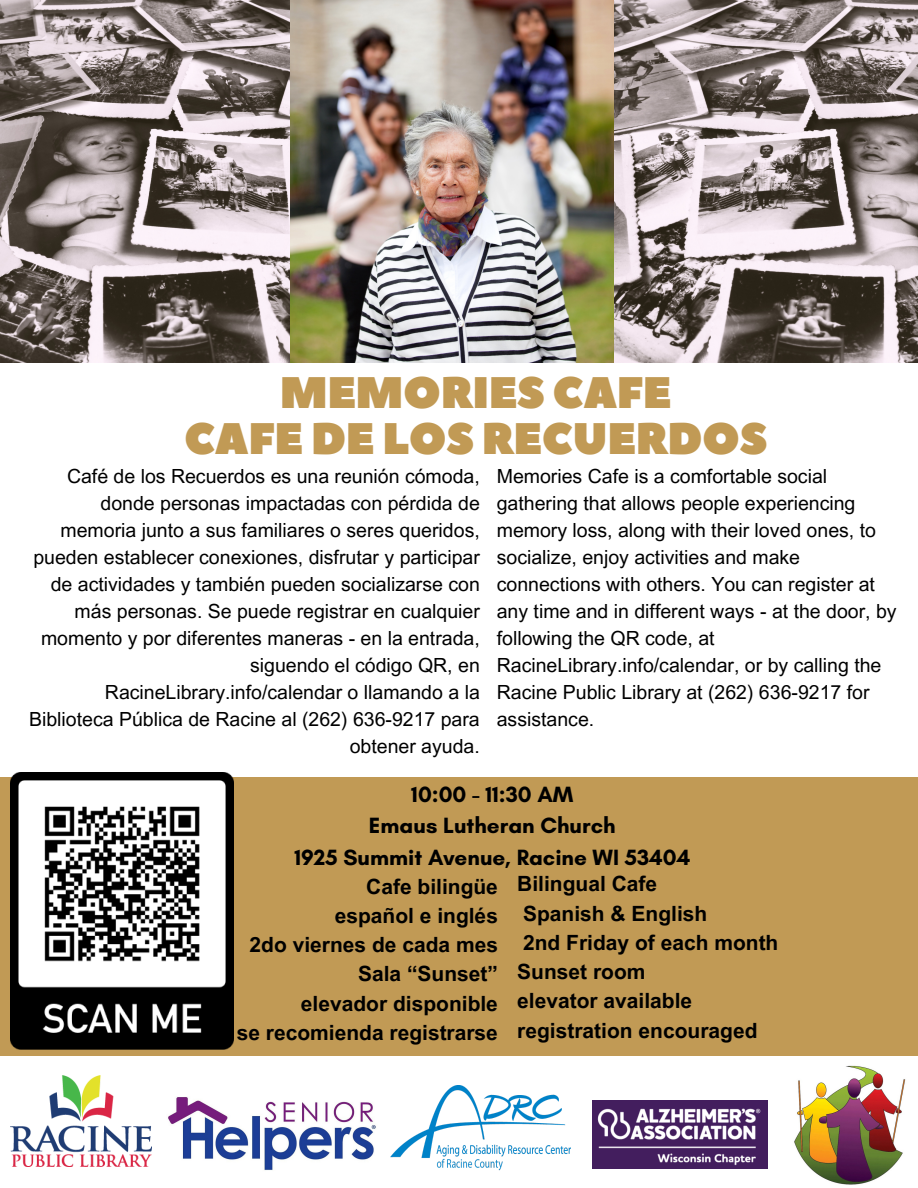
<style>
.page{position:relative;width:918px;height:1188px;background:#fff}
.page>*{position:absolute;margin:0;border:0;box-sizing:border-box;transform-origin:0 0}
.t1{font:44.1px/46.2px "Peace Sans";letter-spacing:-.01em;color:#c19a55;text-align:center}
.t2{font:700 22.5px/31.5px "Glacial Indifference";color:#000;text-align:center}
.t3{font:700 21px/29.2px "Arial MT Pro";color:#000}
.t4{font:19.5px/27px "Arial MT Pro";color:#000;text-align:right}
</style>
<div class="page">
<div style="left:239px;top:778px;width:679px;height:277px;background:#c19a55"></div>
<img style="left:0;top:0;width:290px;height:362px">
<img style="left:613px;top:0;width:305px;height:362px">
<img style="left:290px;top:0;width:323px;height:362px">
<img style="left:168px;top:1097px;width:208px;height:73px">
<img style="left:592px;top:1100px;width:176px;height:69px">
<img style="left:794px;top:1065px;width:112px;height:120px">
<div style="left:0;top:778px;width:314px;height:277px;background:#c19a55"></div>
<img style="left:10px;top:773px;width:223px;height:277px">
<img style="left:390px;top:1085px;width:180px;height:86px">
<img style="left:10px;top:1076px;width:141px;height:91px">
<h1 class="t1" style="left:184px;top:371px;width:585px">MEMORIES CAFE<br>CAFE DE LOS RECUERDOS</h1>
<h2 class="t4" style="left:29px;top:465px;width:452px">Café de los Recuerdos es una reunión cómoda, donde personas impactadas con pérdida de memoria junto a sus familiares o seres queridos, pueden establecer conexiones, disfrutar y participar de actividades y también pueden socializarse con más personas. Se puede registrar en cualquier momento y por diferentes maneras - en la entrada, siguendo el código QR, en RacineLibrary.info/calendar o llamando a la Biblioteca Pública de Racine al (262) 636-9217 para obtener ayuda.</h2>
<p class="t4" style="left:497px;top:465px;width:401px;text-align:left">Memories Cafe is a comfortable social gathering that allows people experiencing memory loss, along with their loved ones, to socialize, enjoy activities and make connections with others. You can register at any time and in different ways - at the door, by following the QR code, at RacineLibrary.info/calendar, or by calling the Racine Public Library at (262) 636-9217 for assistance.</p>
<p class="t2" style="left:294px;top:778px;width:397px">10:00 - 11:30 AM<br>Emaus Lutheran Church<br>1925 Summit Avenue, Racine WI 53404</p>
<p class="t3" style="left:237px;top:874px;width:263px;text-align:right">Cafe bilingüe<br>español e inglés<br>2do viernes de cada mes<br>Sala “Sunset”<br>elevador disponible<br>se recomienda registrarse</p>
<h2 class="t3" style="left:517px;top:872px;width:263px">Bilingual Cafe<br>Spanish &amp; English<br>2nd Friday of each month<br>Sunset room<br>elevator available registration encouraged</h2>
</div>
